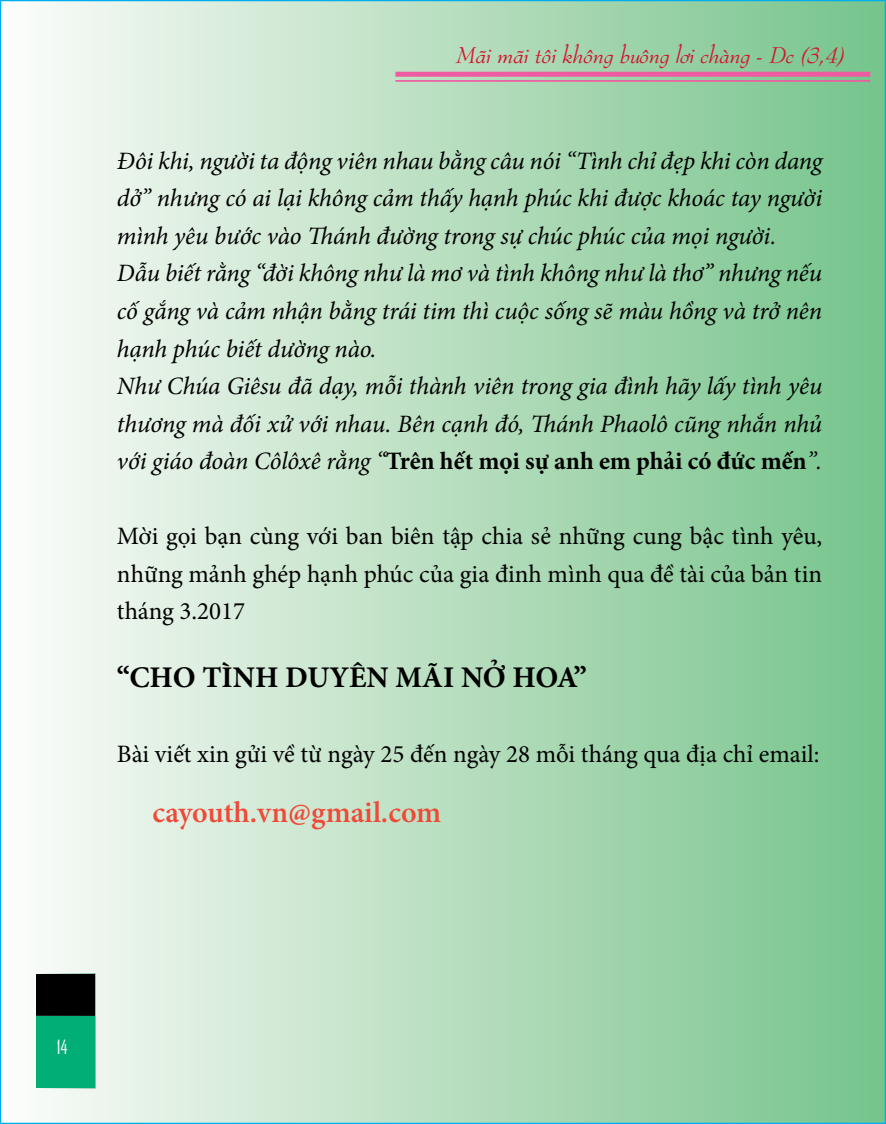
<style>
.page{position:relative;width:886px;height:1124px;background:#fff}
.page>*{position:absolute;margin:0;border:0;box-sizing:border-box;transform-origin:0 0}
.t1{font:700 30px "Minion Pro";color:#000}
.t2{font:600 30px "Minion Pro";color:#f04938}
.t3{font:italic 25px/37.5px "Minion Pro";letter-spacing:-.01em;color:#000}
.t4{font:25px/37.5px "Minion Pro";color:#000;text-align:justify}
.t5{font:italic 22.5px "VNI Bern";color:#d2162e}
.t6{font:18.75px "Agency FB";color:#fff}
.s1{font-weight:700;font-style:normal}
</style>
<div class="page">
<div style="left:1px;top:1px;width:884px;height:1122px;background:linear-gradient(to right,#fdfcfa,#76c38a)"></div>
<div style="left:35px;top:973px;width:61px;height:42px;background:#000;border:1px solid #fff"></div>
<div style="left:35px;top:1015px;width:61px;height:73px;background:#00ae76"></div>
<div style="left:395px;top:72px;width:475px;height:5px;background:#ef5ba1"></div>
<hr style="left:395px;top:80px;width:475px;height:2px;background:#ef5ba1">
<p class="t5" style="left:457px;top:38px;width:390px">Maõi maõi toâi khoâng buoâng lôi chaøng - Dc (3,4)</p>
<p class="t3" style="left:117px;top:142px;width:707px">Đôi khi, người ta động viên nhau bằng câu nói “Tình chỉ đẹp khi còn dang dở” nhưng có ai lại không cảm thấy hạnh phúc khi được khoác tay người mình yêu bước vào Thánh đường trong sự chúc phúc của mọi người.<br>Dẫu biết rằng “đời không như là mơ và tình không như là thơ” nhưng nếu cố gắng và cảm nhận bằng trái tim thì cuộc sống sẽ màu hồng và trở nên hạnh phúc biết dường nào.<br>Như Chúa Giêsu đã dạy, mỗi thành viên trong gia đình hãy lấy tình yêu thương mà đối xử với nhau. Bên cạnh đó, Thánh Phaolô cũng nhắn nhủ với giáo đoàn Côlôxê rằng “<span class="s1">Trên hết mọi sự anh em phải có đức mến</span>”.</p>
<p class="t4" style="left:117px;top:517px;width:707px">Mời gọi bạn cùng với ban biên tập chia sẻ những cung bậc tình yêu, những mảnh ghép hạnh phúc của gia đinh mình qua đề tài của bản tin tháng 3.2017</p>
<p class="t1" style="left:117px;top:656px;width:471px">“CHO TÌNH DUYÊN MÃI NỞ HOA”</p>
<p class="t4" style="left:117px;top:735px;width:704px">Bài viết xin gửi về từ ngày 25 đến ngày 28 mỗi tháng qua địa chỉ email:</p>
<p class="t2" style="left:152px;top:791px;width:290px">cayouth.vn@gmail.com</p>
<p class="t6" style="left:57px;top:1035px;width:12px">14</p>
</div>
